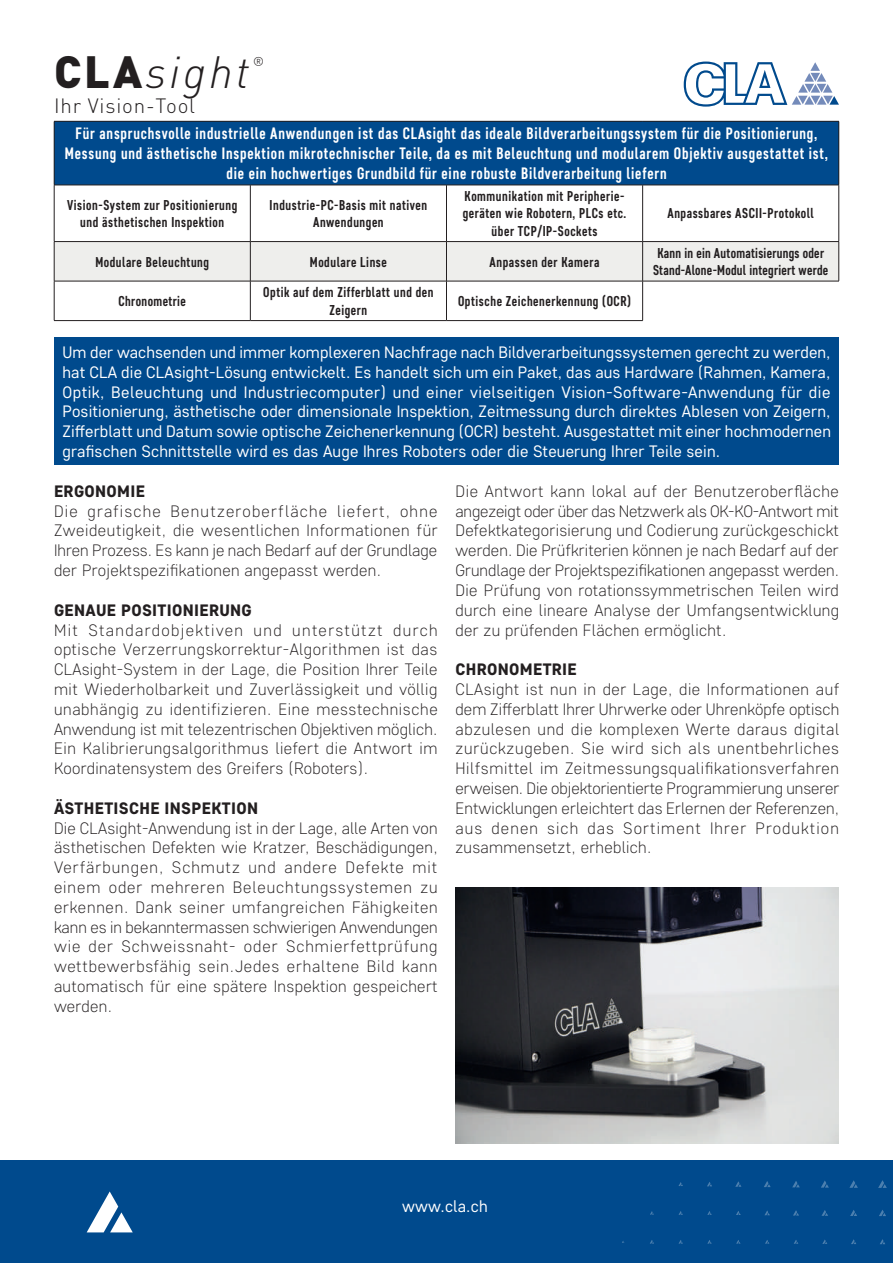
<style>
.page{position:relative;width:893px;height:1263px;background:#fff}
.page>*{position:absolute;margin:0;border:0;box-sizing:border-box;transform-origin:0 0}
.t1{font:italic 300 44.7px "DINOT";letter-spacing:.07em;color:#231f20}
.t2{font:300 20.4px "DINOT";letter-spacing:.04em;color:#231f20}
.t3{font:300 16.5px/19.8px "Core Sans D25";letter-spacing:.02em;color:#231f20;text-align:justify}
.t4{font:16.5px/19.8px "Core Sans D35";letter-spacing:.01em;color:#fff;text-align:justify}
.t5{font:700 16.5px/19.8px "Core Sans D57 Cn";letter-spacing:.05em;color:#fff;text-align:center}
.t6{font:800 16.5px "Core Sans D65";letter-spacing:.02em;color:#231f20}
.t7{font:700 14.25px/17.1px "Core Sans D57 Cn";letter-spacing:.04em;color:#231f20;text-align:center}
.t8{font:700 14.25px/17.1px "Core Sans D57 Cn";letter-spacing:.02em;color:#231f20;text-align:center}
.t9{font:italic 300 13.05px "DINOT";color:#231f20}
.s1{font-weight:900;font-style:normal}
</style>
<div class="page">
<div style="left:0;top:1161px;width:893px;height:102px;background:#004a8d"></div>
<svg style="left:707px;top:1182px;width:5px;height:4px"></svg>
<svg style="left:735px;top:1181px;width:6px;height:6px"></svg>
<svg style="left:764px;top:1181px;width:7px;height:6px"></svg>
<svg style="left:792px;top:1181px;width:8px;height:6px"></svg>
<svg style="left:821px;top:1180px;width:8px;height:7px"></svg>
<svg style="left:849px;top:1180px;width:9px;height:8px"></svg>
<svg style="left:878px;top:1180px;width:9px;height:8px"></svg>
<svg style="left:650px;top:1211px;width:4px;height:4px"></svg>
<svg style="left:678px;top:1211px;width:5px;height:4px"></svg>
<svg style="left:707px;top:1211px;width:5px;height:4px"></svg>
<svg style="left:736px;top:1211px;width:5px;height:4px"></svg>
<svg style="left:765px;top:1210px;width:5px;height:5px"></svg>
<svg style="left:793px;top:1210px;width:6px;height:5px"></svg>
<svg style="left:821px;top:1210px;width:7px;height:6px"></svg>
<svg style="left:850px;top:1210px;width:7px;height:6px"></svg>
<svg style="left:879px;top:1210px;width:7px;height:6px"></svg>
<svg style="left:765px;top:1240px;width:4px;height:4px"></svg>
<svg style="left:794px;top:1240px;width:4px;height:4px"></svg>
<svg style="left:822px;top:1239px;width:5px;height:5px"></svg>
<svg style="left:851px;top:1239px;width:5px;height:5px"></svg>
<svg style="left:880px;top:1239px;width:5px;height:5px"></svg>
<svg style="left:87px;top:1191px;width:46px;height:41px"></svg>
<svg style="left:684px;top:62px;width:155px;height:45px"></svg>
<div style="left:54px;top:338px;width:785px;height:127px;background:#004a8d"></div>
<div style="left:54px;top:121px;width:785px;height:64px;background:#004a8d"></div>
<div style="left:55px;top:242px;width:783px;height:39px;background:#eeeeec"></div>
<hr style="left:54px;top:121px;width:196px;height:1px;background:#231f20">
<hr style="left:54px;top:121px;width:1px;height:64px;background:#231f20">
<hr style="left:250px;top:121px;width:196px;height:1px;background:#231f20">
<hr style="left:446px;top:121px;width:197px;height:1px;background:#231f20">
<hr style="left:643px;top:121px;width:196px;height:1px;background:#231f20">
<hr style="left:838px;top:121px;width:1px;height:64px;background:#231f20">
<hr style="left:54px;top:185px;width:196px;height:1px;background:#231f20">
<hr style="left:54px;top:185px;width:1px;height:56px;background:#231f20">
<hr style="left:250px;top:185px;width:196px;height:1px;background:#231f20">
<hr style="left:250px;top:185px;width:1px;height:56px;background:#231f20">
<hr style="left:446px;top:185px;width:197px;height:1px;background:#231f20">
<hr style="left:446px;top:185px;width:1px;height:56px;background:#231f20">
<hr style="left:643px;top:185px;width:196px;height:1px;background:#231f20">
<hr style="left:642px;top:185px;width:1px;height:56px;background:#231f20">
<hr style="left:838px;top:185px;width:1px;height:56px;background:#231f20">
<hr style="left:54px;top:241px;width:196px;height:1px;background:#231f20">
<hr style="left:54px;top:242px;width:1px;height:39px;background:#231f20">
<hr style="left:250px;top:241px;width:196px;height:1px;background:#231f20">
<hr style="left:250px;top:242px;width:1px;height:39px;background:#231f20">
<hr style="left:446px;top:241px;width:197px;height:1px;background:#231f20">
<hr style="left:446px;top:242px;width:1px;height:39px;background:#231f20">
<hr style="left:643px;top:241px;width:196px;height:1px;background:#231f20">
<hr style="left:642px;top:242px;width:1px;height:39px;background:#231f20">
<hr style="left:838px;top:242px;width:1px;height:39px;background:#231f20">
<hr style="left:54px;top:281px;width:196px;height:1px;background:#231f20">
<hr style="left:54px;top:281px;width:1px;height:39px;background:#231f20">
<hr style="left:250px;top:281px;width:196px;height:1px;background:#231f20">
<hr style="left:250px;top:281px;width:1px;height:39px;background:#231f20">
<hr style="left:446px;top:281px;width:197px;height:1px;background:#231f20">
<hr style="left:446px;top:281px;width:1px;height:39px;background:#231f20">
<hr style="left:643px;top:281px;width:196px;height:1px;background:#231f20">
<hr style="left:54px;top:320px;width:196px;height:1px;background:#231f20">
<hr style="left:250px;top:320px;width:196px;height:1px;background:#231f20">
<hr style="left:642px;top:281px;width:1px;height:39px;background:#231f20">
<hr style="left:446px;top:320px;width:197px;height:1px;background:#231f20">
<img style="left:455px;top:887px;width:384px;height:256px">
<h1 class="t1" style="left:54px;top:42px;width:197px"><span class="s1">CLA</span>sight</h1>
<p class="t9" style="left:253px;top:52px;width:13px">®</p>
<p class="t2" style="left:54px;top:91px;width:143px">Ihr Vision-Tool</p>
<p class="t5" style="left:65px;top:123px;width:765px">Für anspruchsvolle industrielle Anwendungen ist das CLAsight das ideale Bildverarbeitungssystem für die Positionierung,<br>Messung und ästhetische Inspektion mikrotechnischer Teile, da es mit Beleuchtung und modularem Objektiv ausgestattet ist, die ein hochwertiges Grundbild für eine robuste Bildverarbeitung liefern</p>
<p class="t7" style="left:67px;top:196px;width:172px">Vision-System zur Positionierung und ästhetischen Inspektion</p>
<p class="t7" style="left:270px;top:196px;width:159px">Industrie-PC-Basis mit nativen<br>Anwendungen</p>
<p class="t7" style="left:463px;top:188px;width:165px">Kommunikation mit Peripherie&shy;geräten wie Robotern, PLCs etc. über TCP/IP-Sockets</p>
<p class="t7" style="left:667px;top:205px;width:148px">Anpassbares ASCII-Protokoll</p>
<p class="t7" style="left:95px;top:253px;width:115px">Modulare Beleuchtung</p>
<p class="t7" style="left:310px;top:253px;width:79px">Modulare Linse</p>
<p class="t7" style="left:490px;top:253px;width:111px">Anpassen der Kamera</p>
<p class="t8" style="left:653px;top:244px;width:177px">Kann in ein Automatisierungs oder<br>Stand-Alone-Modul integriert werde</p>
<p class="t7" style="left:118px;top:292px;width:69px">Chronometrie</p>
<p class="t7" style="left:263px;top:284px;width:172px">Optik auf dem Zifferblatt und den<br>Zeigern</p>
<p class="t7" style="left:458px;top:292px;width:174px">Optische Zeichenerkennung (OCR)</p>
<p class="t4" style="left:63px;top:342px;width:770px">Um der wachsenden und immer komplexeren Nachfrage nach Bildverarbeitungssystemen gerecht zu werden, hat CLA die CLAsight-Lösung entwickelt. Es handelt sich um ein Paket, das aus Hardware (Rahmen, Kamera, Optik, Beleuchtung und Industriecomputer) und einer vielseitigen Vision-Software-Anwendung für die Positionierung, ästhetische oder dimensionale Inspektion, Zeitmessung durch direktes Ablesen von Zeigern, Zifferblatt und Datum sowie optische Zeichenerkennung (OCR) besteht. Ausgestattet mit einer hochmodernen grafischen Schnittstelle wird es das Auge Ihres Roboters oder die Steuerung Ihrer Teile sein.</p>
<p class="t6" style="left:54px;top:480px;width:93px">ERGONOMIE</p>
<p class="t3" style="left:54px;top:500px;width:385px">Die grafische Benutzeroberfläche liefert, ohne Zweideutigkeit, die wesentlichen Informationen für Ihren Prozess. Es kann je nach Bedarf auf der Grundlage der Projektspezifikationen angepasst werden.</p>
<p class="t6" style="left:54px;top:599px;width:199px">GENAUE POSITIONIERUNG</p>
<p class="t3" style="left:54px;top:619px;width:385px">Mit Standardobjektiven und unterstützt durch optische Verzerrungskorrektur-Algorithmen ist das CLAsight-System in der Lage, die Position Ihrer Teile mit Wiederholbarkeit und Zuverlässigkeit und völlig unabhängig zu identifizieren. Eine messtechnische Anwendung ist mit telezentrischen Objektiven möglich.<br>Ein Kalibrierungsalgorithmus liefert die Antwort im Koordinatensystem des Greifers (Roboters).</p>
<p class="t6" style="left:54px;top:797px;width:206px">ÄSTHETISCHE INSPEKTION</p>
<p class="t3" style="left:54px;top:817px;width:385px">Die CLAsight-Anwendung ist in der Lage, alle Arten von ästhetischen Defekten wie Kratzer, Beschädigungen, Verfärbungen, Schmutz und andere Defekte mit einem oder mehreren Beleuchtungssystemen zu erkennen. Dank seiner umfangreichen Fähigkeiten kann es in bekanntermassen schwierigen Anwendungen wie der Schweissnaht- oder Schmierfettprüfung wettbewerbsfähig sein.Jedes erhaltene Bild kann automatisch für eine spätere Inspektion gespeichert werden.</p>
<p class="t3" style="left:455px;top:481px;width:385px">Die Antwort kann lokal auf der Benutzeroberfläche angezeigt oder über das Netzwerk als OK-KO-Antwort mit Defektkategorisierung und Codierung zurückgeschickt werden. Die Prüfkriterien können je nach Bedarf auf der Grundlage der Projektspezifikationen angepasst werden.<br>Die Prüfung von rotationssymmetrischen Teilen wird durch eine lineare Analyse der Umfangsentwicklung der zu prüfenden Flächen ermöglicht.</p>
<p class="t6" style="left:455px;top:658px;width:123px">CHRONOMETRIE</p>
<p class="t3" style="left:455px;top:679px;width:385px">CLAsight ist nun in der Lage, die Informationen auf dem Zifferblatt Ihrer Uhrwerke oder Uhrenköpfe optisch abzulesen und die komplexen Werte daraus digital zurückzugeben. Sie wird sich als unentbehrliches Hilfsmittel im Zeitmessungsqualifikationsverfahren erweisen. Die objektorientierte Programmierung unserer Entwicklungen erleichtert das Erlernen der Referenzen, aus denen sich das Sortiment Ihrer Produktion zusammensetzt, erheblich.</p>
<p class="t4" style="left:402px;top:1196px;width:87px">www.cla.ch</p>
</div>
